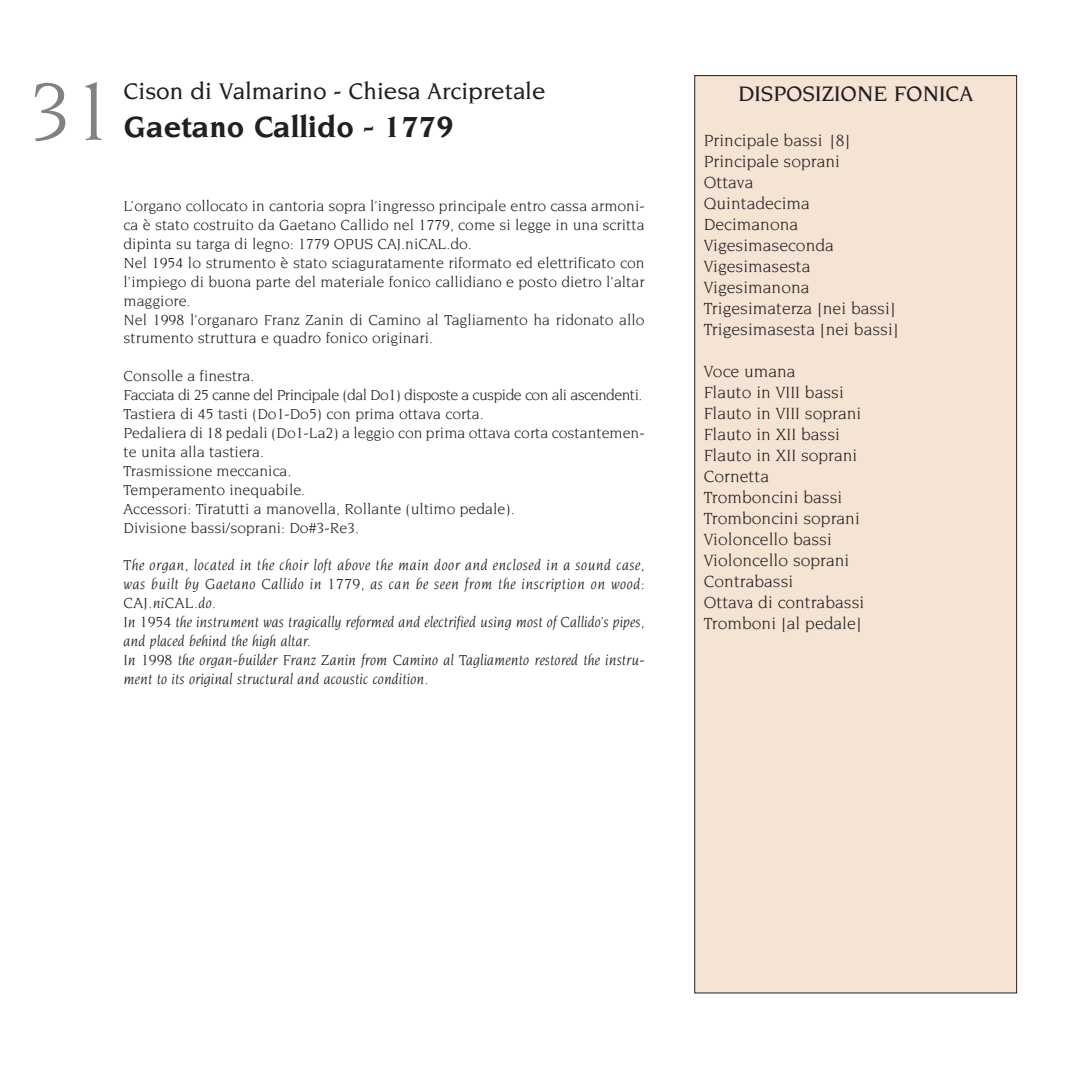
<style>
.page{position:relative;width:1092px;height:1067px;background:#fff}
.page>*{position:absolute;margin:0;border:0;box-sizing:border-box;transform-origin:0 0}
.t1{font:87.5px "Novarese";color:#808284}
.t2{font:700 31.5px "Novarese";color:#231f20}
.t3{font:500 24.5px "Novarese";color:#231f20}
.t4{font:500 22.75px "Novarese";color:#231f20}
.t5{font:17.5px/21px "Novarese";color:#231f20}
.t6{font:15.75px/18.9px "Novarese";color:#231f20}
.t7{font:italic 15.75px/18.9px "Novarese";color:#231f20}
</style>
<div class="page">
<div style="left:694px;top:76px;width:322px;height:917px;background:#f5e4d4"></div>
<h3 class="t3" style="left:123px;top:81px;width:423px">Cison di Valmarino - Chiesa Arcipretale</h3>
<h2 class="t2" style="left:123px;top:113px;width:331px">Gaetano Callido - 1779</h2>
<h1 class="t1" style="left:28px;top:74px;width:89px">31</h1>
<h3 class="t4" style="left:738px;top:85px;width:237px">DISPOSIZIONE FONICA</h3>
<p class="t5" style="left:703px;top:131px;width:196px">Principale bassi [8]<br>Principale soprani<br>Ottava<br>Quintadecima<br>Decimanona<br>Vigesimaseconda<br>Vigesimasesta<br>Vigesimanona<br>Trigesimaterza [nei bassi]<br>Trigesimasesta [nei bassi]</p>
<p class="t5" style="left:703px;top:362px;width:162px">Voce umana<br>Flauto in VIII bassi<br>Flauto in VIII soprani<br>Flauto in XII bassi<br>Flauto in XII soprani<br>Cornetta<br>Tromboncini bassi<br>Tromboncini soprani<br>Violoncello bassi<br>Violoncello soprani<br>Contrabassi<br>Ottava di contrabassi<br>Tromboni [al pedale]</p>
<p class="t6" style="left:123px;top:197px;width:522px">L’organo collocato in cantoria sopra l’ingresso principale entro cassa armoni&shy;ca è stato costruito da Gaetano Callido nel 1779, come si legge in una scritta dipinta su targa di legno: 1779 OPUS CAJ.niCAL.do.<br>Nel 1954 lo strumento è stato sciaguratamente riformato ed elettrificato con l’impiego di buona parte del materiale fonico callidiano e posto dietro l’altar maggiore.<br>Nel 1998 l’organaro Franz Zanin di Camino al Tagliamento ha ridonato allo strumento struttura e quadro fonico originari.</p>
<p class="t6" style="left:123px;top:367px;width:522px">Consolle a finestra.<br>Facciata di 25 canne del Principale (dal Do1) disposte a cuspide con ali ascendenti.<br>Tastiera di 45 tasti (Do1-Do5) con prima ottava corta.<br>Pedaliera di 18 pedali (Do1-La2) a leggio con prima ottava corta costantemen&shy;te unita alla tastiera.<br>Trasmissione meccanica.<br>Temperamento inequabile.<br>Accessori: Tiratutti a manovella, Rollante (ultimo pedale).<br>Divisione bassi/soprani: Do#3-Re3.</p>
<p class="t7" style="left:123px;top:556px;width:522px">The organ, located in the choir loft above the main door and enclosed in a sound case, was built by Gaetano Callido in 1779, as can be seen from the inscription on wood:<br>CAJ.niCAL.do.<br>In 1954 the instrument was tragically reformed and electrified using most of Callido’s pipes, and placed behind the high altar.<br>In 1998 the organ-builder Franz Zanin from Camino al Tagliamento restored the instru&shy;ment to its original structural and acoustic condition.</p>
</div>
